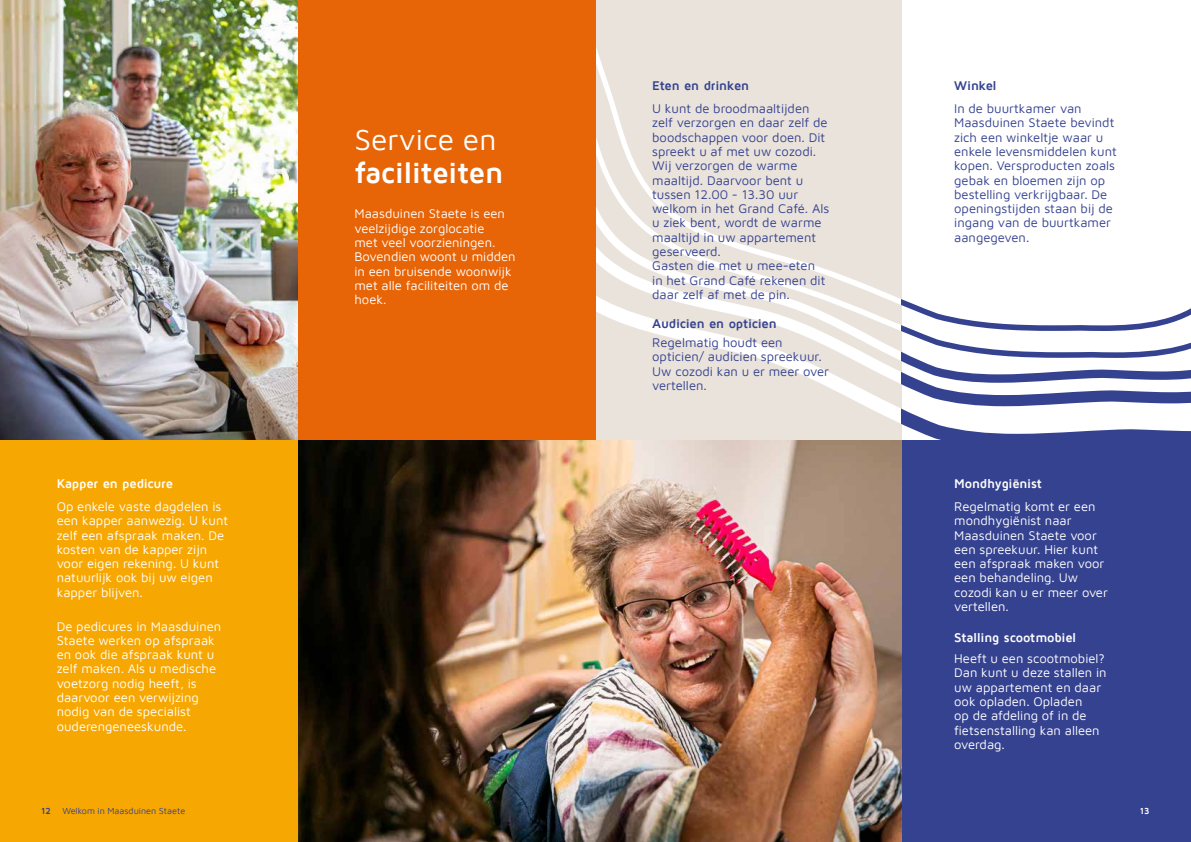
<style>
.page{position:relative;width:1191px;height:842px;background:#fff}
.page>*{position:absolute;margin:0;border:0;box-sizing:border-box;transform-origin:0 0}
.t1{font:700 30px "Maven Pro";letter-spacing:-.015em;color:#fff}
.t2{font:30px "Maven Pro";color:#fff}
.t3{font:13px/14.3px "Maven Pro";color:#fff}
.t4{font:13px/14.3px "Maven Pro";color:#354290}
.t5{font:700 13px "Maven Pro";letter-spacing:-.015em;color:#fff}
.t6{font:700 13px "Maven Pro";letter-spacing:-.015em;color:#354290}
.t7{font:9px "Maven Pro";color:#354290}
.t8{font:700 9px "Maven Pro";color:#354290}
.t9{font:700 9px "Maven Pro";color:#fff}
</style>
<div class="page">
<div style="left:901px;top:441px;width:290px;height:401px;background:#354290"></div>
<div style="left:595px;top:406px;width:306px;height:35px;background:#eae3db"></div>
<svg style="left:595px;top:383px;width:306px;height:23px;background:#ece5dd"></svg>
<svg style="left:595px;top:358px;width:306px;height:25px;fill:#eae3db"></svg>
<svg style="left:595px;top:331px;width:306px;height:27px;fill:#eae3db"></svg>
<svg style="left:595px;top:0;width:306px;height:331px;background:#ece5dd"></svg>
<svg style="left:901px;top:406px;width:290px;height:35px"></svg>
<svg style="left:901px;top:383px;width:290px;height:23px"></svg>
<svg style="left:901px;top:358px;width:290px;height:25px"></svg>
<svg style="left:901px;top:331px;width:290px;height:27px"></svg>
<svg style="left:901px;top:0;width:290px;height:331px"></svg>
<div style="left:289px;top:0;width:306px;height:441px;background:#e76407"></div>
<img style="left:0;top:0;width:298px;height:441px">
<img style="left:298px;top:441px;width:603px;height:401px">
<div style="left:0;top:441px;width:298px;height:401px;background:#f7a702"></div>
<p class="t5" style="left:57px;top:476px;width:118px">Kapper en pedicure</p>
<p class="t3" style="left:57px;top:498px;width:173px">Op enkele vaste dagdelen is een kapper aanwezig. U kunt zelf een afspraak maken. De kosten van de kapper zijn voor eigen rekening. U kunt natuurlijk ook bij uw eigen kapper blijven.</p>
<p class="t3" style="left:57px;top:618px;width:166px">De pedicures in Maasduinen<br>Staete werken op afspraak en ook die afspraak kunt u zelf maken. Als u medische voetzorg nodig heeft, is daarvoor een verwijzing nodig van de specialist ouderengeneeskunde.</p>
<h1 class="t2" style="left:354px;top:119px;width:143px">Service en</h1>
<h1 class="t1" style="left:354px;top:157px;width:151px">faciliteiten</h1>
<p class="t3" style="left:354px;top:206px;width:163px">Maasduinen Staete is een veelzijdige zorglocatie<br>met veel voorzieningen.<br>Bovendien woont u midden in een bruisende woonwijk met alle faciliteiten om de hoek.</p>
<p class="t6" style="left:652px;top:78px;width:99px">Eten en drinken</p>
<p class="t4" style="left:652px;top:101px;width:179px">U kunt de broodmaaltijden zelf verzorgen en daar zelf de boodschappen voor doen. Dit spreekt u af met uw cozodi.<br>Wij verzorgen de warme maaltijd. Daarvoor bent u tussen 12.00 - 13.30 uur welkom in het Grand Café. Als u ziek bent, wordt de warme maaltijd in uw appartement geserveerd.<br>Gasten die met u mee-eten<br>in het Grand Café rekenen dit daar zelf af met de pin.</p>
<p class="t6" style="left:652px;top:316px;width:126px">Audicien en opticien</p>
<p class="t4" style="left:652px;top:335px;width:178px">Regelmatig houdt een opticien/ audicien spreekuur.<br>Uw cozodi kan u er meer over vertellen.</p>
<p class="t6" style="left:954px;top:78px;width:44px">Winkel</p>
<p class="t4" style="left:954px;top:101px;width:164px">In de buurtkamer van<br>Maasduinen Staete bevindt zich een winkeltje waar u enkele levensmiddelen kunt kopen. Versproducten zoals gebak en bloemen zijn op bestelling verkrijgbaar. De openingstijden staan bij de ingang van de buurtkamer aangegeven.</p>
<p class="t5" style="left:954px;top:476px;width:89px">Mondhygiënist</p>
<p class="t3" style="left:954px;top:498px;width:155px">Regelmatig komt er een mondhygiënist naar<br>Maasduinen Staete voor een spreekuur. Hier kunt een afspraak maken voor een behandeling. Uw cozodi kan u er meer over vertellen.</p>
<p class="t5" style="left:954px;top:631px;width:124px">Stalling scootmobiel</p>
<p class="t3" style="left:954px;top:651px;width:154px">Heeft u een scootmobiel?<br>Dan kunt u deze stallen in uw appartement en daar ook opladen. Opladen<br>op de afdeling of in de fietsenstalling kan alleen overdag.</p>
<p class="t8" style="left:41px;top:806px;width:11px">12</p>
<p class="t7" style="left:62px;top:805px;width:124px">Welkom in Maasduinen Staete</p>
<p class="t9" style="left:1140px;top:806px;width:11px">13</p>
</div>
